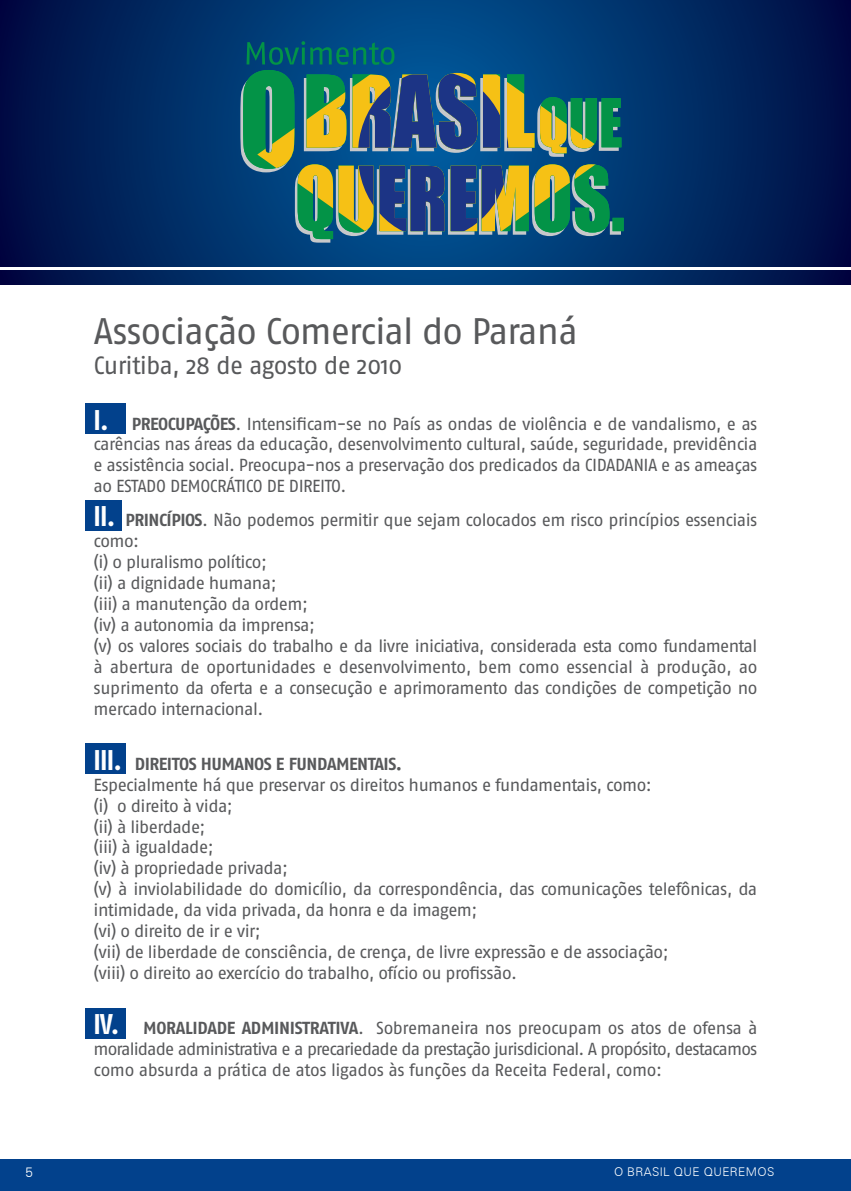
<style>
.page{position:relative;width:851px;height:1191px;background:#fff}
.page>*{position:absolute;margin:0;border:0;box-sizing:border-box;transform-origin:0 0}
.t1{font:36.9px "Fago No";letter-spacing:-.03em;color:#58595b}
.t2{font:24.9px "Fago No";letter-spacing:-.035em;color:#58595b}
.t3{font:17.4px/20.9px "Fago No";letter-spacing:-.03em;color:#58595b;text-align:justify}
.t4{font:700 17.4px "Fago No Lf";letter-spacing:-.03em;color:#58595b}
.t5{font:300 13.5px "Zurich BT";color:#fff}
.t6{font:300 12px "Zurich BT";letter-spacing:.03em;color:#fff}
.s1{font-family:"Fago Co Tf";font-weight:700;font-size:28.5px;color:#fff}
.s2{font-family:"Fago No Lf";font-weight:700}
.s3{font-family:"Fago Co Tf";font-size:28.5px;color:#fff}
</style>
<div class="page">
<div style="left:0;top:1159px;width:850px;height:32px;background:#02418c"></div>
<svg style="left:0;top:0;width:850px;height:285px;background:#002861"></svg>
<div style="left:85px;top:403px;width:40px;height:30px;background:#02418c"></div>
<div style="left:85px;top:743px;width:40px;height:31px;background:#02418c"></div>
<div style="left:85px;top:1008px;width:40px;height:30px;background:#02418c"></div>
<div style="left:85px;top:500px;width:37px;height:31px;background:#02418c"></div>
<svg style="left:240px;top:73px;width:381px;height:170px;background:#155086"></svg>
<svg style="left:243px;top:70px;width:380px;height:169px;background:#49776b"></svg>
<svg style="left:243px;top:41px;width:291px;height:128px;background:#366d72"></svg>
<hr style="left:0;top:267px;width:850px;height:3px;background:#fff">
<h1 class="t1" style="left:94px;top:311px;width:485px">Associação Comercial do Paraná</h1>
<h2 class="t2" style="left:94px;top:351px;width:310px">Curitiba, 28 de agosto de 2010</h2>
<p class="t3" style="left:94px;top:413px;width:665px"><span class="s1">I.</span> <span class="s2">PREOCUPAÇÕES</span>. Intensificam-se no País as ondas de violência e de vandalismo, e as carências nas áreas da educação, desenvolvimento cultural, saúde, seguridade, previdência e assistência social. Preocupa-nos a preservação dos predicados da CIDADANIA e as ameaças ao ESTADO DEMOCRÁTICO DE DIREITO.</p>
<p class="t3" style="left:94px;top:510px;width:665px;text-align:left"><span class="s1">II.</span> <span class="s2">PRINCÍPIOS</span>. Não podemos permitir que sejam colocados em risco princípios essenciais como:<br>(i) o pluralismo político;<br>(ii) a dignidade humana;<br>(iii) a manutenção da ordem;<br>(iv) a autonomia da imprensa;<br>(v) os valores sociais do trabalho e da livre iniciativa, considerada esta como fundamental à abertura de oportunidades e desenvolvimento, bem como essencial à produção, ao suprimento da oferta e a consecução e aprimoramento das condições de competição no mercado internacional.</p>
<p class="t4" style="left:94px;top:753px;width:310px"><span class="s3">III.</span> DIREITOS HUMANOS E FUNDAMENTAIS.</p>
<p class="t3" style="left:94px;top:774px;width:665px;text-align:left">Especialmente há que preservar os direitos humanos e fundamentais, como:<br>(i) o direito à vida;<br>(ii) à liberdade;<br>(iii) à igualdade;<br>(iv) à propriedade privada;<br>(v) à inviolabilidade do domicílio, da correspondência, das comunicações telefônicas, da intimidade, da vida privada, da honra e da imagem;<br>(vi) o direito de ir e vir;<br>(vii) de liberdade de consciência, de crença, de livre expressão e de associação;<br>(viii) o direito ao exercício do trabalho, ofício ou profissão.</p>
<p class="t3" style="left:94px;top:1017px;width:665px"><span class="s1">IV.</span> <span class="s2">MORALIDADE ADMINISTRATIVA</span>. Sobremaneira nos preocupam os atos de ofensa à moralidade administrativa e a precariedade da prestação jurisdicional. A propósito, destacamos como absurda a prática de atos ligados às funções da Receita Federal, como:</p>
<p class="t5" style="left:26px;top:1163px;width:9px">5</p>
<p class="t6" style="left:614px;top:1164px;width:162px">O BRASIL QUE QUEREMOS</p>
</div>
